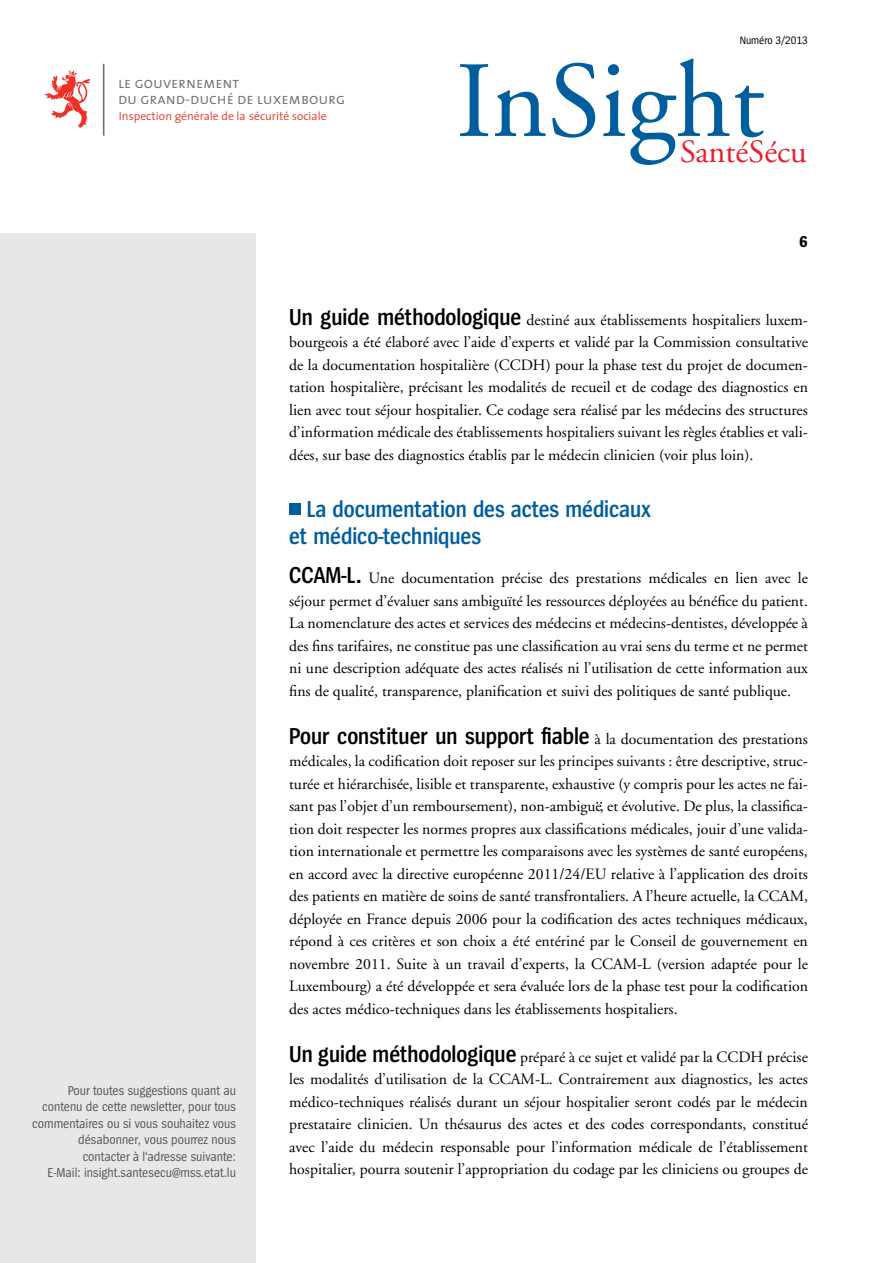
<style>
.page{position:relative;width:893px;height:1263px;background:#fff}
.page>*{position:absolute;margin:0;border:0;box-sizing:border-box;transform-origin:0 0}
.t1{font:108.3px "GG Garamond";color:#005e9e}
.t2{font:32.4px "GG Garamond";color:#ed1b2f}
.t3{font:600 24px/27px "Spiegel Cd";color:#005e9e}
.t4{font:700 16.5px "Spiegel Cd";color:#000}
.t5{font:15.75px/22.5px "GG Garamond";color:#000;text-align:justify}
.t6{font:15.45px "The Sans Semi Light Caps";color:#717073}
.t7{font:13.5px/16.5px "Spiegel Cd";color:#58595b;text-align:right}
.t8{font:300 11.7px "The Sans";color:#ee3124}
.t9{font:11.25px "Spiegel Cd";color:#000}
.s1{font-family:"Spiegel Cd";font-weight:600;font-size:24px}
</style>
<div class="page">
<div style="left:0;top:234px;width:255px;height:1029px;background:#e6e7e8"></div>
<hr style="left:103px;top:64px;width:1px;height:72px;background:#717073">
<svg style="left:45px;top:70px;width:45px;height:58px"></svg>
<div style="left:289px;top:504px;width:12px;height:11px;background:#005e9e"></div>
<p class="t6" style="left:118px;top:70px;width:123px">le gouvernement</p>
<p class="t8" style="left:119px;top:106px;width:209px">Inspection générale de la sécurité sociale</p>
<p class="t6" style="left:118px;top:86px;width:229px">du grand-duché de luxembourg</p>
<p class="t9" style="left:740px;top:35px;width:70px">Numéro 3/2013</p>
<h1 class="t1" style="left:456px;top:37px;width:310px">InSight</h1>
<h2 class="t2" style="left:680px;top:133px;width:128px">SantéSécu</h2>
<p class="t4" style="left:799px;top:233px;width:10px">6</p>
<p class="t7" style="left:32px;top:1082px;width:205px">Pour toutes suggestions quant au contenu de cette newsletter, pour tous commentaires ou si vous souhaitez vous désabonner, vous pourrez nous contacter à l‘adresse suivante:<br>E-Mail: insight.santesecu@mss.etat.lu</p>
<p class="t5" style="left:289px;top:308px;width:520px"><span class="s1">Un guide méthodologique</span> destiné aux établissements hospitaliers luxem&shy;bourgeois a été élaboré avec l’aide d’experts et validé par la Commission consultative de la documentation hospitalière (CCDH) pour la phase test du projet de documen&shy;tation hospitalière, précisant les modalités de recueil et de codage des diagnostics en lien avec tout séjour hospitalier. Ce codage sera réalisé par les médecins des structures d’information médicale des établissements hospitaliers suivant les règles établies et vali&shy;dées, sur base des diagnostics établis par le médecin clinicien (voir plus loin).</p>
<h3 class="t3" style="left:289px;top:496px;width:363px;text-indent:18px">La documentation des actes médicaux et médico-techniques</h3>
<p class="t5" style="left:289px;top:567px;width:520px"><span class="s1">CCAM-L.</span> Une documentation précise des prestations médicales en lien avec le séjour permet d’évaluer sans ambiguïté les ressources déployées au bénéfice du patient.<br>La nomenclature des actes et services des médecins et médecins-dentistes, développée à des fins tarifaires, ne constitue pas une classification au vrai sens du terme et ne permet ni une description adéquate des actes réalisés ni l’utilisation de cette information aux fins de qualité, transparence, planification et suivi des politiques de santé publique.</p>
<p class="t5" style="left:289px;top:727px;width:520px"><span class="s1">Pour constituer un support fiable</span> à la documentation des prestations médicales, la codification doit reposer sur les principes suivants : être descriptive, struc&shy;turée et hiérarchisée, lisible et transparente, exhaustive (y compris pour les actes ne fai&shy;sant pas l’objet d’un remboursement), non-ambigue, et évolutive. De plus, la classifica&shy;tion doit respecter les normes propres aux classifications médicales, jouir d’une valida&shy;tion internationale et permettre les comparaisons avec les systèmes de santé européens, en accord avec la directive européenne 2011/24/EU relative à l’application des droits des patients en matière de soins de santé transfrontaliers. A l’heure actuelle, la CCAM, déployée en France depuis 2006 pour la codification des actes techniques médicaux, répond à ces critères et son choix a été entériné par le Conseil de gouvernement en novembre 2011. Suite à un travail d’experts, la CCAM-L (version adaptée pour le Luxembourg) a été développée et sera évaluée lors de la phase test pour la codification des actes médico-techniques dans les établissements hospitaliers.</p>
<p class="t5" style="left:289px;top:1045px;width:520px"><span class="s1">Un guide méthodologique</span> préparé à ce sujet et validé par la CCDH précise les modalités d’utilisation de la CCAM-L. Contrairement aux diagnostics, les actes médico-techniques réalisés durant un séjour hospitalier seront codés par le médecin prestataire clinicien. Un thésaurus des actes et des codes correspondants, constitué avec l’aide du médecin responsable pour l’information médicale de l’établissement hospitalier, pourra soutenir l’appropriation du codage par les cliniciens ou groupes de</p>
</div>
